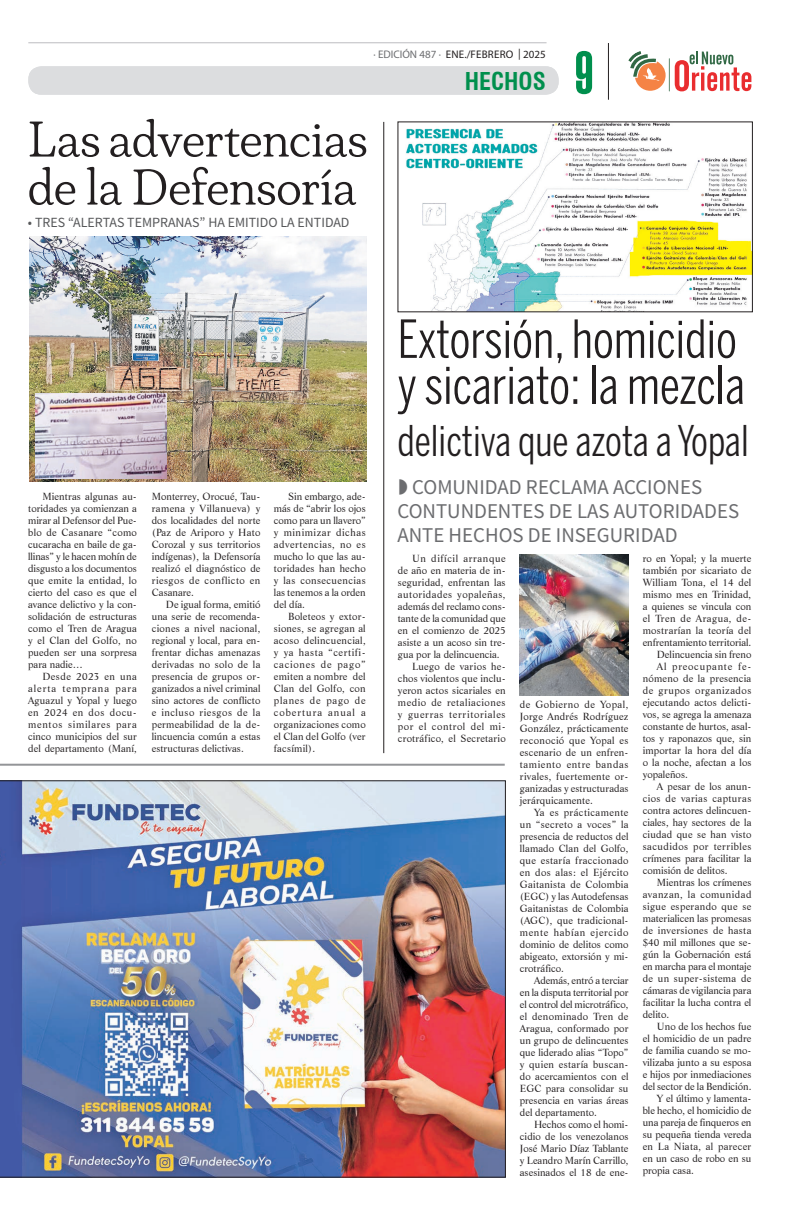
<style>
.page{position:relative;width:794px;height:1219px;background:#fff}
.page>*{position:absolute;margin:0;border:0;box-sizing:border-box;transform-origin:0 0}
.t1{font:900 extra-condensed 57.6px "Swiss 911 BT";color:#008f4d}
.t2{font:52px/46px "Benton Sans Comp";color:#231f20}
.t3{font:50px/48px "Plush Trial Regular";letter-spacing:-.005em;color:#231f20}
.t4{font:42px "Benton Sans Comp";color:#231f20}
.t5{font:700 condensed 24px "Swiss 721 BT";color:#008f4d}
.t6{font:21px/24px "Source Sans Pro";color:#6c6d70}
.t7{font:14px "Source Sans Pro";color:#57585a}
.t8{font:11px "Myriad Pro";color:#231f20}
.t9{font:10px/12px "Life BT";color:#231f20;text-align:justify}
.t10{font:10px "Life BT";letter-spacing:.04em;color:#231f20}
.t11{font:10px "Life BT";letter-spacing:.025em;color:#231f20}
.t12{font:10px "Life BT";letter-spacing:.02em;color:#231f20}
.t13{font:10px "Life BT";letter-spacing:.045em;color:#231f20}
.t14{font:10px "Life BT";letter-spacing:.03em;color:#231f20}
.t15{font:10px "Life BT";letter-spacing:.055em;color:#231f20}
.t16{font:10px "Life BT";letter-spacing:.06em;color:#231f20}
.t17{font:10px "Life BT";letter-spacing:.075em;color:#231f20}
.s1{color:#6c6d70}
</style>
<div class="page">
<hr style="left:608px;top:43px;width:1px;height:57px;background:#231f20">
<hr style="left:28px;top:43px;width:518px;height:1px;background:#bcbdc0">
<svg style="left:628px;top:51px;width:123px;height:41px"></svg>
<div style="left:28px;top:66px;width:530px;height:29px;background:#dcdddf;border-radius:13px"></div>
<img style="left:0;top:780px;width:505px;height:397px">
<hr style="left:0;top:764px;width:505px;height:2px;background:#939598">
<img style="left:519px;top:555px;width:109px;height:140px">
<img style="left:406px;top:124px;width:344px;height:186px">
<img style="left:29px;top:236px;width:338px;height:246px">
<hr style="left:383px;top:122px;width:1px;height:631px;background:#231f20">
<img style="left:36px;top:393px;width:130px;height:85px">
<p class="t8" style="left:373px;top:48px;width:174px"><span class="s1">∙ EDICIÓN 487 ∙</span> ENE./FEBRERO | 2025</p>
<h3 class="t3" style="left:28px;top:113px;width:341px">Las advertencias de la Defensoría</h3>
<h3 class="t7" style="left:28px;top:214px;width:323px">• TRES “ALERTAS TEMPRANAS” HA EMITIDO LA ENTIDAD</h3>
<h3 class="t5" style="left:465px;top:66px;width:82px">HECHOS</h3>
<h1 class="t1" style="left:574px;top:42px;width:20px">9</h1>
<p class="t9" style="left:28px;top:490px;width:110px;text-indent:14px">Mientras algunas au&shy;toridades ya comienzan a mirar al Defensor del Pue&shy;blo de Casanare “como cucaracha en baile de ga&shy;llinas” y le hacen mohín de disgusto a los documentos que emite la entidad, lo cierto del caso es que el avance delictivo y la con&shy;solidación de estructuras como el Tren de Aragua y el Clan del Golfo, no pueden ser una sorpresa para nadie…</p>
<p class="t9" style="left:28px;top:670px;width:110px;text-indent:14px">Desde 2023 en una alerta temprana para Aguazul y Yopal y luego en 2024 en dos docu&shy;mentos similares para cinco municipios del sur del departamento (Maní,</p>
<p class="t9" style="left:152px;top:490px;width:110px">Monterrey, Orocué, Tau&shy;ramena y Villanueva) y dos localidades del norte (Paz de Ariporo y Hato Corozal y sus territorios indígenas), la Defensoría realizó el diagnóstico de riesgos de conflicto en Casanare.</p>
<p class="t9" style="left:152px;top:598px;width:110px;text-indent:14px">De igual forma, emitió una serie de recomenda&shy;ciones a nivel nacional, regional y local, para en&shy;frentar dichas amenazas derivadas no solo de la presencia de grupos or&shy;ganizados a nivel criminal sino actores de conflicto e incluso riesgos de la permeabilidad de la de&shy;lincuencia común a estas estructuras delictivas.</p>
<p class="t9" style="left:274px;top:490px;width:93px;text-indent:14px">Sin embargo, ade&shy;más de “abrir los ojos como para un llavero” y minimizar dichas advertencias, no es mucho lo que las au&shy;toridades han hecho y las consecuencias las tenemos a la orden del día.</p>
<p class="t9" style="left:274px;top:610px;width:93px;text-indent:14px">Boleteos y extor&shy;siones, se agregan al acoso delincuencial, y ya hasta “certifi&shy;caciones de pago” emiten a nombre del Clan del Golfo, con planes de pago de cobertura anual a organizaciones como el Clan del Golfo (ver facsímil).</p>
<h2 class="t2" style="left:397px;top:316px;width:349px">Extorsión, homicidio y sicariato: la mezcla</h2>
<h3 class="t4" style="left:397px;top:416px;width:353px">delictiva que azota a Yopal</h3>
<h3 class="t6" style="left:397px;top:475px;width:343px;text-indent:15px">COMUNIDAD RECLAMA ACCIONES<br>CONTUNDENTES DE LAS AUTORIDADES<br>ANTE HECHOS DE INSEGURIDAD</h3>
<p class="t15" style="left:412px;top:552px;width:95px">Un difícil arranque</p>
<p class="t9" style="left:398px;top:564px;width:109px">de año en materia de in-</p>
<p class="t9" style="left:398px;top:576px;width:109px">seguridad, enfrentan las</p>
<p class="t13" style="left:398px;top:588px;width:109px">autoridades yopaleñas,</p>
<p class="t9" style="left:398px;top:600px;width:109px">además del reclamo cons-</p>
<p class="t9" style="left:398px;top:612px;width:109px">tante de la comunidad que</p>
<p class="t9" style="left:398px;top:624px;width:109px">en el comienzo de 2025</p>
<p class="t9" style="left:398px;top:636px;width:109px">asiste a un acoso sin tre-</p>
<p class="t9" style="left:398px;top:648px;width:103px">gua por la delincuencia.</p>
<p class="t11" style="left:412px;top:660px;width:95px">Luego de varios he-</p>
<p class="t9" style="left:398px;top:672px;width:109px">chos violentos que inclu-</p>
<p class="t9" style="left:398px;top:684px;width:109px">yeron actos sicariales en</p>
<p class="t13" style="left:398px;top:696px;width:109px">medio de retaliaciones</p>
<p class="t16" style="left:398px;top:708px;width:109px">y guerras territoriales</p>
<p class="t15" style="left:398px;top:720px;width:109px">por el control del mi-</p>
<p class="t12" style="left:398px;top:732px;width:109px">crotráfico, el Secretario</p>
<p class="t9" style="left:520px;top:698px;width:110px">de Gobierno de Yopal, Jorge Andrés Rodríguez González, prácticamente reconoció que Yopal es escenario de un enfren&shy;tamiento entre bandas rivales, fuertemente or&shy;ganizadas y estructuradas jerárquicamente.</p>
<p class="t9" style="left:520px;top:806px;width:110px;text-indent:14px">Ya es prácticamente un “secreto a voces” la presencia de reductos del llamado Clan del Golfo, que estaría fraccionado en dos alas: el Ejército Gaitanista de Colombia (EGC) y las Autodefensas Gaitanistas de Colombia (AGC), que tradicional&shy;mente habían ejercido dominio de delitos como abigeato, extorsión y mi&shy;crotráfico.</p>
<p class="t9" style="left:520px;top:974px;width:110px;text-indent:14px">Además, entró a terciar en la disputa territorial por el control del microtráfico, el denominado Tren de Aragua, conformado por un grupo de delincuentes que liderado alias “Topo” y quien estaría buscan&shy;do acercamientos con el EGC para consolidar su presencia en varias áreas del departamento.</p>
<p class="t9" style="left:520px;top:1118px;width:110px;text-indent:14px">Hechos como el homi&shy;cidio de los venezolanos José Mario Díaz Tablante y Leandro Marín Carrillo, asesinados el 18 de ene-</p>
<p class="t9" style="left:643px;top:552px;width:110px">ro en Yopal; y la muerte</p>
<p class="t9" style="left:643px;top:564px;width:110px">también por sicariato de</p>
<p class="t12" style="left:643px;top:576px;width:110px">William Tona, el 14 del</p>
<p class="t9" style="left:643px;top:588px;width:110px">mismo mes en Trinidad,</p>
<p class="t9" style="left:643px;top:600px;width:110px">a quienes se vincula con</p>
<p class="t10" style="left:643px;top:612px;width:110px">el Tren de Aragua, de-</p>
<p class="t11" style="left:643px;top:624px;width:110px">mostrarían la teoría del</p>
<p class="t9" style="left:643px;top:636px;width:110px">enfrentamiento territorial.</p>
<p class="t9" style="left:657px;top:648px;width:96px">Delincuencia sin freno</p>
<p class="t17" style="left:657px;top:660px;width:96px">Al preocupante fe-</p>
<p class="t12" style="left:643px;top:672px;width:110px">nómeno de la presencia</p>
<p class="t13" style="left:643px;top:684px;width:110px">de grupos organizados</p>
<p class="t9" style="left:643px;top:696px;width:110px">ejecutando actos delicti-</p>
<p class="t9" style="left:643px;top:708px;width:110px">vos, se agrega la amenaza</p>
<p class="t9" style="left:643px;top:720px;width:110px">constante de hurtos, asal-</p>
<p class="t9" style="left:643px;top:732px;width:110px">tos y raponazos que, sin</p>
<p class="t9" style="left:643px;top:744px;width:110px">importar la hora del día</p>
<p class="t9" style="left:643px;top:756px;width:110px">o la noche, afectan a los</p>
<p class="t9" style="left:643px;top:768px;width:47px">yopaleños.</p>
<p class="t9" style="left:657px;top:780px;width:96px">A pesar de los anun-</p>
<p class="t10" style="left:643px;top:792px;width:110px">cios de varias capturas</p>
<p class="t9" style="left:643px;top:804px;width:110px">contra actores delincuen-</p>
<p class="t9" style="left:643px;top:816px;width:110px">ciales, hay sectores de la</p>
<p class="t9" style="left:643px;top:828px;width:110px">ciudad que se han visto</p>
<p class="t10" style="left:643px;top:840px;width:110px">sacudidos por terribles</p>
<p class="t9" style="left:643px;top:852px;width:110px">crímenes para facilitar la</p>
<p class="t9" style="left:643px;top:864px;width:86px">comisión de delitos.</p>
<p class="t9" style="left:657px;top:876px;width:96px">Mientras los crímenes</p>
<p class="t10" style="left:643px;top:888px;width:110px">avanzan, la comunidad</p>
<p class="t14" style="left:643px;top:900px;width:110px">sigue esperando que se</p>
<p class="t9" style="left:643px;top:912px;width:110px">materialicen las promesas</p>
<p class="t14" style="left:643px;top:924px;width:110px">de inversiones de hasta</p>
<p class="t9" style="left:643px;top:936px;width:110px">$40 mil millones que se-</p>
<p class="t9" style="left:643px;top:948px;width:110px">gún la Gobernación está</p>
<p class="t9" style="left:643px;top:960px;width:110px">en marcha para el montaje</p>
<p class="t11" style="left:643px;top:972px;width:110px">de un super-sistema de</p>
<p class="t9" style="left:643px;top:984px;width:110px">cámaras de vigilancia para</p>
<p class="t9" style="left:643px;top:996px;width:110px">facilitar la lucha contra el</p>
<p class="t9" style="left:643px;top:1008px;width:28px">delito.</p>
<p class="t9" style="left:657px;top:1020px;width:96px">Uno de los hechos fue</p>
<p class="t9" style="left:643px;top:1032px;width:110px">el homicidio de un padre</p>
<p class="t9" style="left:643px;top:1044px;width:110px">de familia cuando se mo-</p>
<p class="t9" style="left:643px;top:1056px;width:110px">vilizaba junto a su esposa</p>
<p class="t9" style="left:643px;top:1068px;width:110px">e hijos por inmediaciones</p>
<p class="t9" style="left:643px;top:1080px;width:110px">del sector de la Bendición.</p>
<p class="t9" style="left:657px;top:1092px;width:96px">Y el último y lamenta-</p>
<p class="t9" style="left:643px;top:1104px;width:110px">ble hecho, el homicidio de</p>
<p class="t9" style="left:643px;top:1116px;width:110px">una pareja de finqueros en</p>
<p class="t9" style="left:643px;top:1128px;width:110px">su pequeña tienda vereda</p>
<p class="t11" style="left:643px;top:1140px;width:110px">en La Niata, al parecer</p>
<p class="t9" style="left:643px;top:1152px;width:110px">en un caso de robo en su</p>
<p class="t9" style="left:643px;top:1164px;width:53px">propia casa.</p>
</div>
